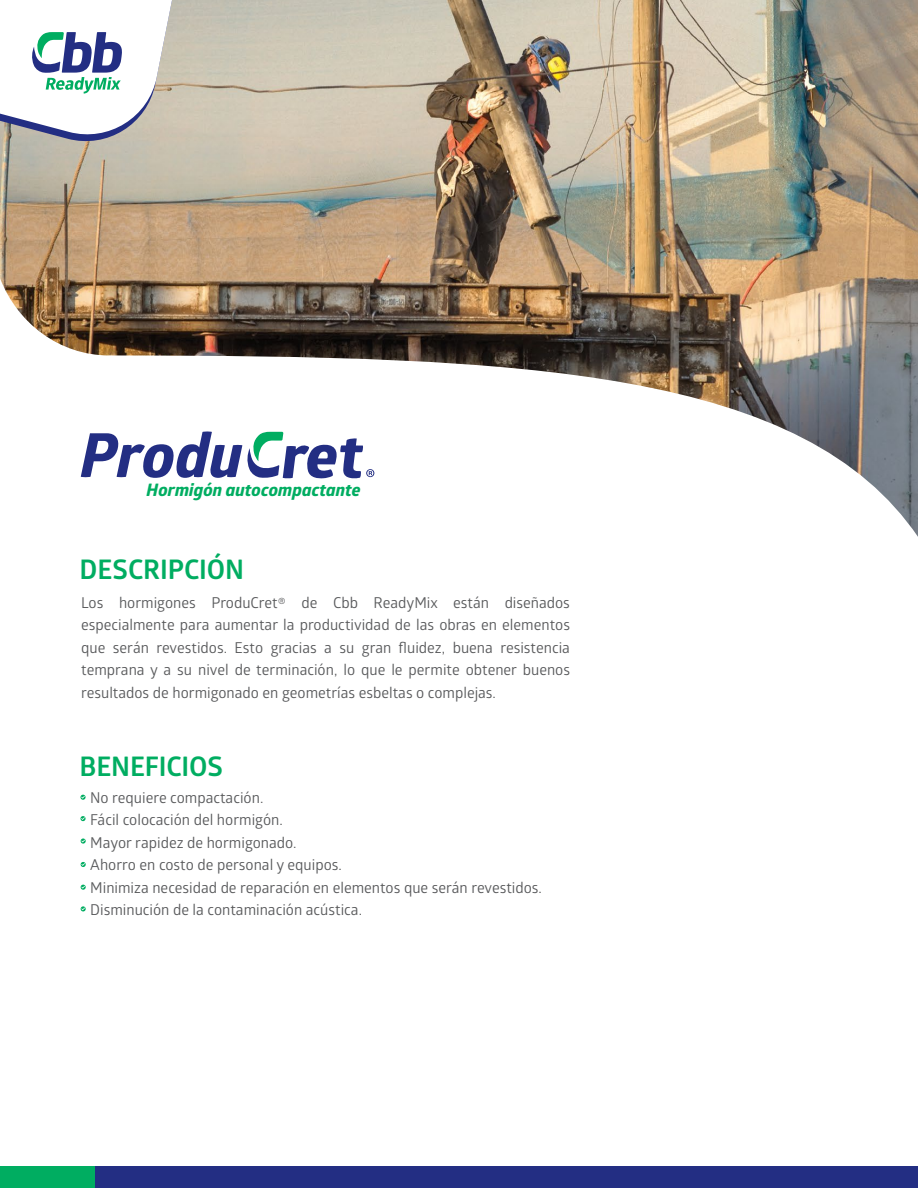
<style>
.page{position:relative;width:918px;height:1188px;background:#fff}
.page>*{position:absolute;margin:0;border:0;box-sizing:border-box;transform-origin:0 0}
.t1{font:italic 700 61.05px "Globerx";color:#232e83}
.t2{font:700 27px "Glober";letter-spacing:-.005em;color:#00ad61}
.t3{font:italic 700 17.25px "Globerx";color:#00ad61}
.t4{font:15px/22.5px "Glober";color:#58595b;text-align:justify}
</style>
<div class="page">
<img style="left:0;top:0;width:918px;height:537px">
<svg style="left:80px;top:795px;width:6px;height:5px"></svg>
<svg style="left:80px;top:816px;width:6px;height:5px"></svg>
<svg style="left:81px;top:839px;width:5px;height:5px"></svg>
<svg style="left:81px;top:862px;width:5px;height:5px"></svg>
<svg style="left:81px;top:885px;width:5px;height:5px"></svg>
<svg style="left:81px;top:906px;width:5px;height:5px"></svg>
<svg style="left:0;top:0;width:188px;height:149px"></svg>
<div style="left:58px;top:1166px;width:860px;height:22px;background:#232e83"></div>
<div style="left:0;top:1166px;width:95px;height:22px;background:#00ad61"></div>
<svg style="left:246px;top:432px;width:128px;height:47px"></svg>
<h1 class="t1" style="left:80px;top:411px;width:164px">Produ</h1>
<p class="t3" style="left:147px;top:478px;width:216px">Hormigón autocompactante</p>
<h2 class="t2" style="left:80px;top:551px;width:166px">DESCRIPCIÓN</h2>
<p class="t4" style="left:81px;top:590px;width:490px">Los hormigones ProduCret® de Cbb ReadyMix están diseñados especialmente para aumentar la productividad de las obras en elementos que serán revestidos. Esto gracias a su gran fluidez, buena resistencia temprana y a su nivel de terminación, lo que le permite obtener buenos resultados de hormigonado en geometrías esbeltas o complejas.</p>
<h2 class="t2" style="left:80px;top:747px;width:145px">BENEFICIOS</h2>
<p class="t4" style="left:90px;top:786px;width:453px;text-align:left">No requiere compactación.<br>Fácil colocación del hormigón.<br>Mayor rapidez de hormigonado.<br>Ahorro en costo de personal y equipos.<br>Minimiza necesidad de reparación en elementos que serán revestidos.<br>Disminución de la contaminación acústica.</p>
</div>
